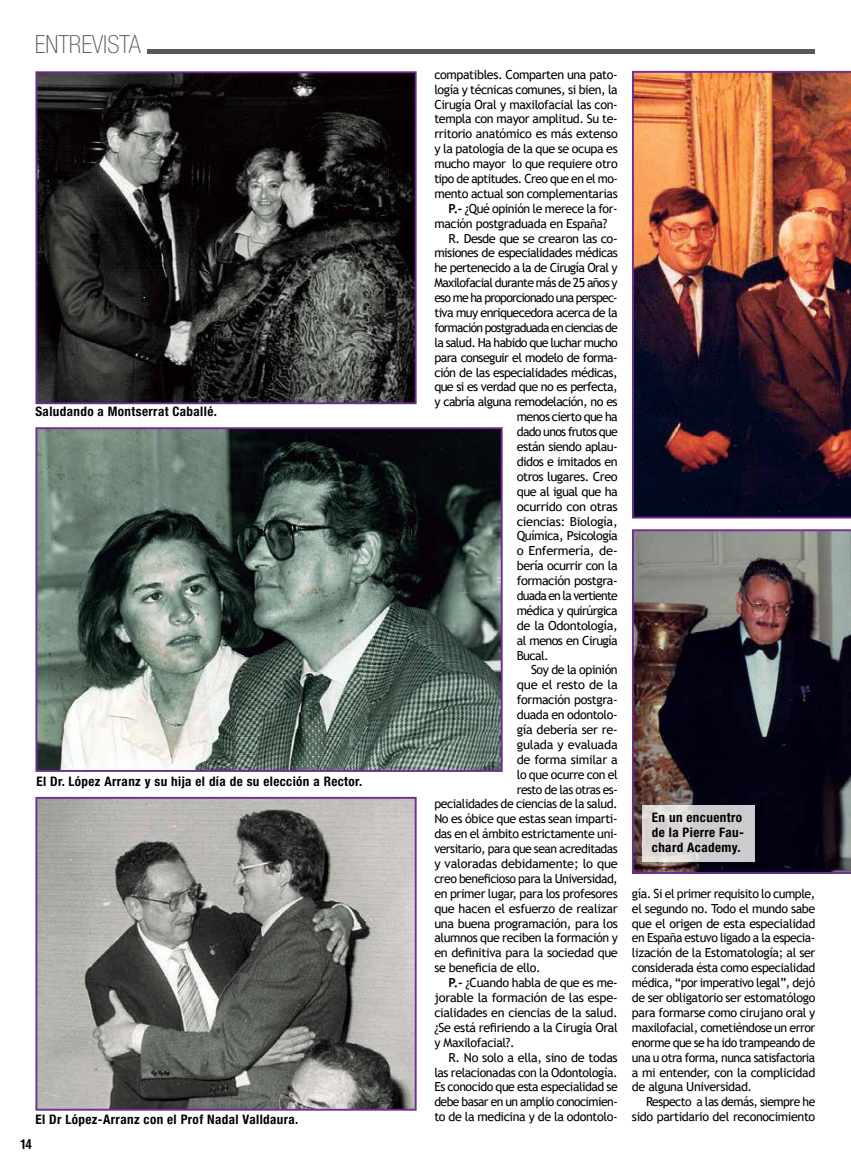
<style>
.page{position:relative;width:851px;height:1163px;background:#fff}
.page>*{position:absolute;margin:0;border:0;box-sizing:border-box;transform-origin:0 0}
.t1{font:100 condensed 25px "Helvetica Neue LT Std";color:#58585b}
.t2{font:700 condensed 13.75px "Helvetica Rounded LT Std";color:#000}
.t3{font:700 condensed 13.12px/15px "Helvetica Neue LT Std";letter-spacing:.03em;color:#000}
.t4{font:12.5px/14.9px "Trebuchet MS";letter-spacing:-.035em;color:#000;text-align:justify}
.t5{font:12.5px "Trebuchet MS";letter-spacing:-.055em;color:#000}
.t6{font:12.5px "Trebuchet MS";letter-spacing:-.06em;color:#000}
.t7{font:12.5px "Trebuchet MS";letter-spacing:-.065em;color:#000}
.t8{font:12.5px "Trebuchet MS";letter-spacing:-.015em;color:#000}
.s1{font-weight:700}
</style>
<div class="page">
<hr style="left:147px;top:50px;width:667px;height:4px;background:#58585b">
<img style="left:632px;top:529px;width:218px;height:344px">
<img style="left:632px;top:71px;width:218px;height:447px">
<svg style="left:642px;top:805px;width:112px;height:56px;background:#d4d1d3"></svg>
<img style="left:38px;top:74px;width:375px;height:327px">
<div style="left:35px;top:71px;width:381px;height:333px;border:2px solid #6f2b90"></div>
<img style="left:38px;top:430px;width:461px;height:338px">
<div style="left:35px;top:427px;width:467px;height:344px;border:2px solid #6f2b90"></div>
<img style="left:38px;top:799px;width:375px;height:308px">
<div style="left:35px;top:796px;width:381px;height:314px;border:2px solid #6f2b90"></div>
<h1 class="t1" style="left:35px;top:30px;width:107px">ENTREVISTA</h1>
<p class="t3" style="left:35px;top:404px;width:183px">Saludando a Montserrat Caballé.</p>
<p class="t3" style="left:36px;top:773px;width:327px">El Dr. López Arranz y su hija el día de su elección a Rector.</p>
<p class="t3" style="left:35px;top:1111px;width:264px">El Dr López-Arranz con el Prof Nadal Valldaura.</p>
<p class="t2" style="left:21px;top:1135px;width:13px">14</p>
<p class="t4" style="left:434px;top:67px;width:185px">compatibles. Comparten una pato-</p>
<p class="t4" style="left:434px;top:82px;width:185px">logía y técnicas comunes, si bien, la</p>
<p class="t4" style="left:434px;top:96px;width:185px">Cirugía Oral y maxilofacial las con-</p>
<p class="t4" style="left:434px;top:111px;width:185px">templa con mayor amplitud. Su te-</p>
<p class="t4" style="left:434px;top:126px;width:185px">rritorio anatómico es más extenso</p>
<p class="t4" style="left:434px;top:141px;width:185px">y la patología de la que se ocupa es</p>
<p class="t4" style="left:434px;top:156px;width:185px">mucho mayor lo que requiere otro</p>
<p class="t4" style="left:434px;top:171px;width:185px">tipo de aptitudes. Creo que en el mo-</p>
<p class="t4" style="left:434px;top:186px;width:185px">mento actual son complementarias</p>
<p class="t4" style="left:448px;top:201px;width:171px"><span class="s1">P.-</span> ¿Qué opinión le merece la for-</p>
<p class="t4" style="left:434px;top:216px;width:174px">mación postgraduada en España?</p>
<p class="t4" style="left:448px;top:230px;width:171px">R. Desde que se crearon las co-</p>
<p class="t4" style="left:434px;top:245px;width:185px">misiones de especialidades médicas</p>
<p class="t4" style="left:434px;top:260px;width:185px">he pertenecido a la de Cirugía Oral y</p>
<p class="t5" style="left:434px;top:275px;width:185px">Maxilofacial durante más de 25 años y</p>
<p class="t6" style="left:434px;top:290px;width:185px">eso me ha proporcionado una perspec-</p>
<p class="t4" style="left:434px;top:305px;width:185px">tiva muy enriquecedora acerca de la</p>
<p class="t7" style="left:434px;top:319px;width:185px">formación postgraduada en ciencias de</p>
<p class="t5" style="left:434px;top:334px;width:185px">la salud. Ha habido que luchar mucho</p>
<p class="t4" style="left:434px;top:349px;width:185px">para conseguir el modelo de forma-</p>
<p class="t4" style="left:434px;top:364px;width:185px">ción de las especialidades médicas,</p>
<p class="t4" style="left:434px;top:379px;width:185px">que si es verdad que no es perfecta,</p>
<p class="t4" style="left:434px;top:394px;width:185px">y cabría alguna remodelación, no es</p>
<p class="t4" style="left:516px;top:409px;width:102px">menos cierto que ha</p>
<p class="t5" style="left:516px;top:424px;width:102px">dado unos frutos que</p>
<p class="t4" style="left:516px;top:439px;width:102px">están siendo aplau-</p>
<p class="t4" style="left:516px;top:454px;width:102px">didos e imitados en</p>
<p class="t4" style="left:516px;top:469px;width:102px">otros lugares. Creo</p>
<p class="t4" style="left:516px;top:483px;width:102px">que al igual que ha</p>
<p class="t4" style="left:516px;top:498px;width:102px">ocurrido con otras</p>
<p class="t4" style="left:516px;top:513px;width:102px">ciencias: Biología,</p>
<p class="t4" style="left:516px;top:528px;width:102px">Química, Psicología</p>
<p class="t4" style="left:516px;top:543px;width:102px">o Enfermería, de-</p>
<p class="t4" style="left:516px;top:558px;width:102px">bería ocurrir con la</p>
<p class="t4" style="left:516px;top:573px;width:102px">formación postgra-</p>
<p class="t6" style="left:516px;top:587px;width:102px">duada en la vertiente</p>
<p class="t4" style="left:516px;top:602px;width:102px">médica y quirúrgica</p>
<p class="t4" style="left:516px;top:617px;width:102px">de la Odontología,</p>
<p class="t4" style="left:516px;top:632px;width:102px">al menos en Cirugía</p>
<p class="t4" style="left:516px;top:647px;width:33px">Bucal.</p>
<p class="t4" style="left:531px;top:662px;width:88px">Soy de la opinión</p>
<p class="t8" style="left:516px;top:677px;width:102px">que el resto de la</p>
<p class="t4" style="left:516px;top:692px;width:102px">formación postgra-</p>
<p class="t4" style="left:516px;top:707px;width:102px">duada en odontolo-</p>
<p class="t4" style="left:516px;top:722px;width:102px">gía debería ser re-</p>
<p class="t8" style="left:516px;top:736px;width:102px">gulada y evaluada</p>
<p class="t4" style="left:516px;top:751px;width:102px">de forma similar a</p>
<p class="t4" style="left:516px;top:766px;width:102px">lo que ocurre con el</p>
<p class="t4" style="left:516px;top:781px;width:102px">resto de las otras es-</p>
<p class="t4" style="left:434px;top:796px;width:185px">pecialidades de ciencias de la salud.</p>
<p class="t4" style="left:434px;top:811px;width:185px">No es óbice que estas sean imparti-</p>
<p class="t4" style="left:434px;top:826px;width:185px">das en el ámbito estrictamente uni-</p>
<p class="t4" style="left:434px;top:841px;width:185px">versitario, para que sean acreditadas</p>
<p class="t4" style="left:434px;top:855px;width:185px">y valoradas debidamente; lo que</p>
<p class="t4" style="left:434px;top:870px;width:185px">creo beneficioso para la Universidad,</p>
<p class="t4" style="left:434px;top:885px;width:185px">en primer lugar, para los profesores</p>
<p class="t4" style="left:434px;top:900px;width:185px">que hacen el esfuerzo de realizar</p>
<p class="t4" style="left:434px;top:915px;width:185px">una buena programación, para los</p>
<p class="t4" style="left:434px;top:930px;width:185px">alumnos que reciben la formación y</p>
<p class="t4" style="left:434px;top:945px;width:185px">en definitiva para la sociedad que</p>
<p class="t4" style="left:434px;top:960px;width:108px">se beneficia de ello.</p>
<p class="t4" style="left:448px;top:975px;width:171px"><span class="s1">P.-</span> ¿Cuando habla de que es me-</p>
<p class="t4" style="left:434px;top:989px;width:185px">jorable la formación de las espe-</p>
<p class="t4" style="left:434px;top:1004px;width:185px">cialidades en ciencias de la salud.</p>
<p class="t4" style="left:434px;top:1019px;width:185px">¿Se está refiriendo a la Cirugía Oral</p>
<p class="t4" style="left:434px;top:1034px;width:82px">y Maxilofacial?.</p>
<p class="t4" style="left:448px;top:1049px;width:171px">R. No solo a ella, sino de todas</p>
<p class="t4" style="left:434px;top:1064px;width:185px">las relacionadas con la Odontología.</p>
<p class="t4" style="left:434px;top:1079px;width:185px">Es conocido que esta especialidad se</p>
<p class="t4" style="left:434px;top:1094px;width:185px">debe basar en un amplio conocimien-</p>
<p class="t4" style="left:434px;top:1108px;width:185px">to de la medicina y de la odontolo-</p>
<p class="t3" style="left:651px;top:809px;width:94px">En un encuentro de la Pierre Fau&shy;chard Academy.</p>
<p class="t4" style="left:632px;top:885px;width:185px">gía. Si el primer requisito lo cumple, el segundo no. Todo el mundo sabe que el origen de esta especialidad en España estuvo ligado a la especia&shy;lización de la Estomatología; al ser considerada ésta como especialidad médica, “por imperativo legal”, dejó de ser obligatorio ser estomatólogo para formarse como cirujano oral y maxilofacial, cometiéndose un error enorme que se ha ido trampeando de una u otra forma, nunca satisfactoria a mi entender, con la complicidad de alguna Universidad.</p>
<p class="t4" style="left:632px;top:1094px;width:185px;text-align:right">Respecto a las demás, siempre he sido partidario del reconocimiento</p>
</div>
